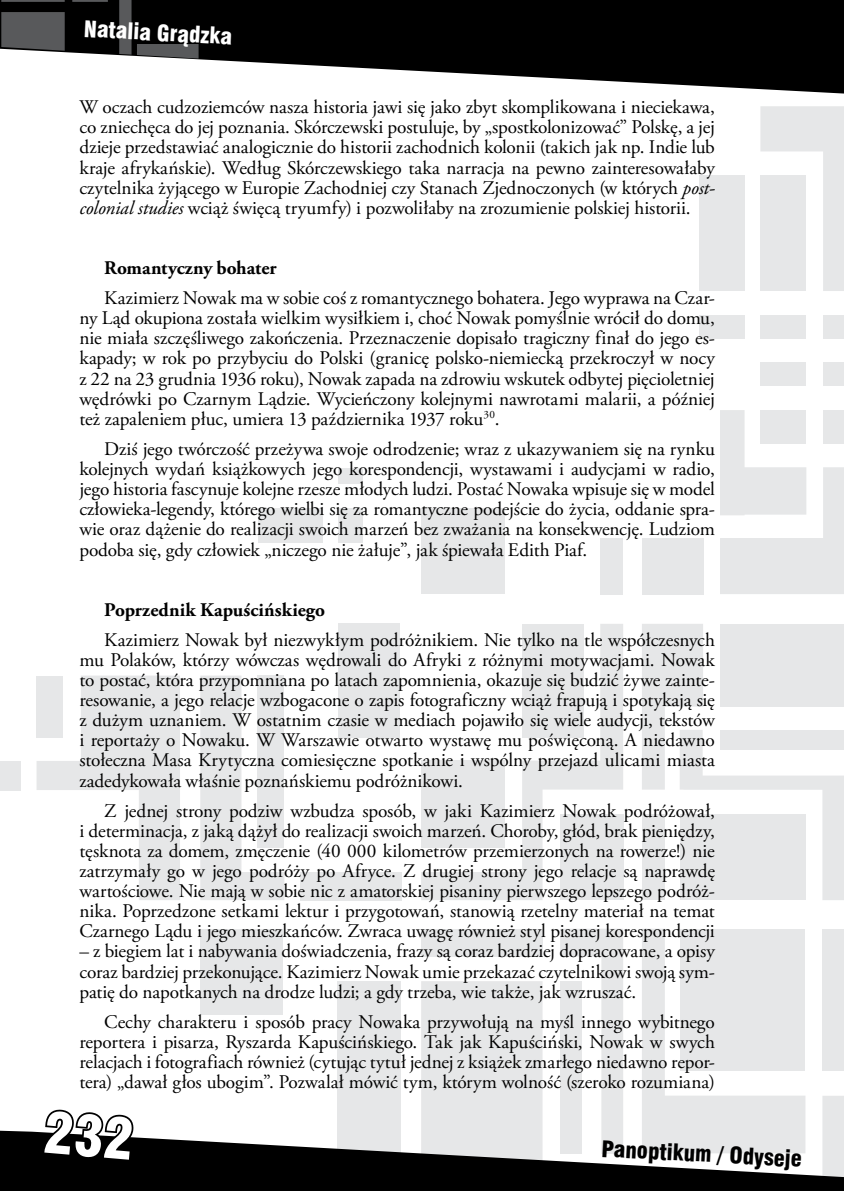
<style>
.page{position:relative;width:844px;height:1191px;background:#fff}
.page>*{position:absolute;margin:0;border:0;box-sizing:border-box;transform-origin:0 0}
.t1{font:21px "Swis 721 Blk Cn PL";color:#000}
.t2{font:21px "Swis 721 Blk Cn PL";color:#fff}
.t3{font:19.25px/20.1px "Adobe Garamond Pro";letter-spacing:-.005em;color:#000;text-align:justify}
.t4{font:700 19.25px "Adobe Garamond Pro";color:#000}
.s1{font-style:italic}
</style>
<div class="page">
<div style="left:698px;top:175px;width:46px;height:116px;background:#e6e7e8"></div>
<div style="left:822px;top:315px;width:21px;height:23px;background:#e6e7e8"></div>
<div style="left:760px;top:315px;width:46px;height:23px;background:#e6e7e8"></div>
<div style="left:698px;top:315px;width:46px;height:23px;background:#e6e7e8"></div>
<div style="left:822px;top:362px;width:21px;height:24px;background:#e6e7e8"></div>
<div style="left:760px;top:362px;width:46px;height:24px;background:#e6e7e8"></div>
<div style="left:600px;top:538px;width:23px;height:56px;background:#e6e7e8"></div>
<div style="left:641px;top:538px;width:62px;height:56px;background:#e6e7e8"></div>
<div style="left:300px;top:872px;width:101px;height:28px;background:#e6e7e8"></div>
<div style="left:0;top:761px;width:20px;height:29px;background:#e6e7e8"></div>
<div style="left:338px;top:981px;width:63px;height:210px;background:#e6e7e8"></div>
<div style="left:200px;top:929px;width:83px;height:85px;background:#e6e7e8"></div>
<div style="left:421px;top:508px;width:84px;height:86px;background:#e6e7e8"></div>
<div style="left:258px;top:508px;width:64px;height:34px;background:#e6e7e8"></div>
<div style="left:338px;top:508px;width:25px;height:34px;background:#e6e7e8"></div>
<div style="left:338px;top:468px;width:25px;height:15px;background:#e6e7e8"></div>
<div style="left:338px;top:623px;width:61px;height:114px;background:#e6e7e8"></div>
<svg style="left:760px;top:106px;width:83px;height:185px"></svg>
<svg style="left:642px;top:624px;width:201px;height:276px"></svg>
<svg style="left:421px;top:624px;width:202px;height:276px;fill:#e6e7e8"></svg>
<svg style="left:642px;top:929px;width:201px;height:201px"></svg>
<svg style="left:200px;top:675px;width:84px;height:225px"></svg>
<svg style="left:37px;top:675px;width:143px;height:225px"></svg>
<svg style="left:421px;top:929px;width:202px;height:201px"></svg>
<svg style="left:720px;top:410px;width:123px;height:184px"></svg>
<svg style="left:194px;top:0;width:649px;height:94px;fill:#000"></svg>
<svg style="left:0;top:0;width:198px;height:59px;background:#333334"></svg>
<svg style="left:0;top:1130px;width:843px;height:61px;fill:#000"></svg>
<svg style="left:41px;top:1109px;width:94px;height:82px"></svg>
<p class="t2" style="left:85px;top:15px;width:150px;rotate:3deg">Natalia Grądzka</p>
<p class="t3" style="left:79px;top:98px;width:636px">W oczach cudzoziemców nasza historia jawi się jako zbyt skomplikowana i nieciekawa, co zniechęca do jej poznania. Skórczewski postuluje, by „spostkolonizować” Polskę, a jej dzieje przedstawiać analogicznie do historii zachodnich kolonii (takich jak np. Indie lub kraje afrykańskie). Według Skórczewskiego taka narracja na pewno zainteresowałaby czytelnika żyjącego w Europie Zachodniej czy Stanach Zjednoczonych (w których <span class="s1">post&shy;colonial studies</span> wciąż święcą tryumfy) i pozwoliłaby na zrozumienie polskiej historii.</p>
<p class="t4" style="left:104px;top:257px;width:174px">Romantyczny bohater</p>
<p class="t3" style="left:79px;top:288px;width:636px;text-indent:25px">Kazimierz Nowak ma w sobie coś z romantycznego bohatera. Jego wyprawa na Czar&shy;ny Ląd okupiona została wielkim wysiłkiem i, choć Nowak pomyślnie wrócił do domu, nie miała szczęśliwego zakończenia. Przeznaczenie dopisało tragiczny finał do jego es&shy;kapady; w rok po przybyciu do Polski (granicę polsko-niemiecką przekroczył w nocy z 22 na 23 grudnia 1936 roku), Nowak zapada na zdrowiu wskutek odbytej pięcioletniej wędrówki po Czarnym Lądzie. Wycieńczony kolejnymi nawrotami malarii, a później też zapaleniem płuc, umiera 13 października 1937 roku<sup>30</sup>.</p>
<p class="t3" style="left:79px;top:439px;width:637px;text-indent:25px">Dziś jego twórczość przeżywa swoje odrodzenie; wraz z ukazywaniem się na rynku kolejnych wydań książkowych jego korespondencji, wystawami i audycjami w radio, jego historia fascynuje kolejne rzesze młodych ludzi. Postać Nowaka wpisuje się w model człowieka-legendy, którego wielbi się za romantyczne podejście do życia, oddanie spra&shy;wie oraz dążenie do realizacji swoich marzeń bez zważania na konsekwencję. Ludziom podoba się, gdy człowiek „niczego nie żałuje”, jak śpiewała Edith Piaf.</p>
<p class="t4" style="left:104px;top:598px;width:222px">Poprzednik Kapuścińskiego</p>
<p class="t3" style="left:79px;top:630px;width:637px;text-indent:25px">Kazimierz Nowak był niezwykłym podróżnikiem. Nie tylko na tle współczesnych mu Polaków, którzy wówczas wędrowali do Afryki z różnymi motywacjami. Nowak to postać, która przypomniana po latach zapomnienia, okazuje się budzić żywe zainte&shy;resowanie, a jego relacje wzbogacone o zapis fotograficzny wciąż frapują i spotykają się z dużym uznaniem. W ostatnim czasie w mediach pojawiło się wiele audycji, tekstów i reportaży o Nowaku. W Warszawie otwarto wystawę mu poświęconą. A niedawno stołeczna Masa Krytyczna comiesięczne spotkanie i wspólny przejazd ulicami miasta zadedykowała właśnie poznańskiemu podróżnikowi.</p>
<p class="t3" style="left:79px;top:801px;width:637px;text-indent:25px">Z jednej strony podziw wzbudza sposób, w jaki Kazimierz Nowak podróżował, i determinacja, z jaką dążył do realizacji swoich marzeń. Choroby, głód, brak pieniędzy, tęsknota za domem, zmęczenie (40 000 kilometrów przemierzonych na rowerze!) nie zatrzymały go w jego podróży po Afryce. Z drugiej strony jego relacje są naprawdę wartościowe. Nie mają w sobie nic z amatorskiej pisaniny pierwszego lepszego podróż&shy;nika. Poprzedzone setkami lektur i przygotowań, stanowią rzetelny materiał na temat Czarnego Lądu i jego mieszkańców. Zwraca uwagę również styl pisanej korespondencji</p>
<p class="t3" style="left:79px;top:942px;width:636px">– z biegiem lat i nabywania doświadczenia, frazy są coraz bardziej dopracowane, a opisy coraz bardziej przekonujące. Kazimierz Nowak umie przekazać czytelnikowi swoją sym&shy;patię do napotkanych na drodze ludzi; a gdy trzeba, wie także, jak wzruszać.</p>
<p class="t3" style="left:79px;top:1012px;width:636px;text-indent:25px">Cechy charakteru i sposób pracy Nowaka przywołują na myśl innego wybitnego reportera i pisarza, Ryszarda Kapuścińskiego. Tak jak Kapuściński, Nowak w swych relacjach i fotografiach również (cytując tytuł jednej z książek zmarłego niedawno repor&shy;tera) „dawał głos ubogim”. Pozwalał mówić tym, którym wolność (szeroko rozumiana)</p>
<p class="t1" style="left:602px;top:1135px;width:202px;rotate:3deg">Panoptikum / Odyseje</p>
</div>
